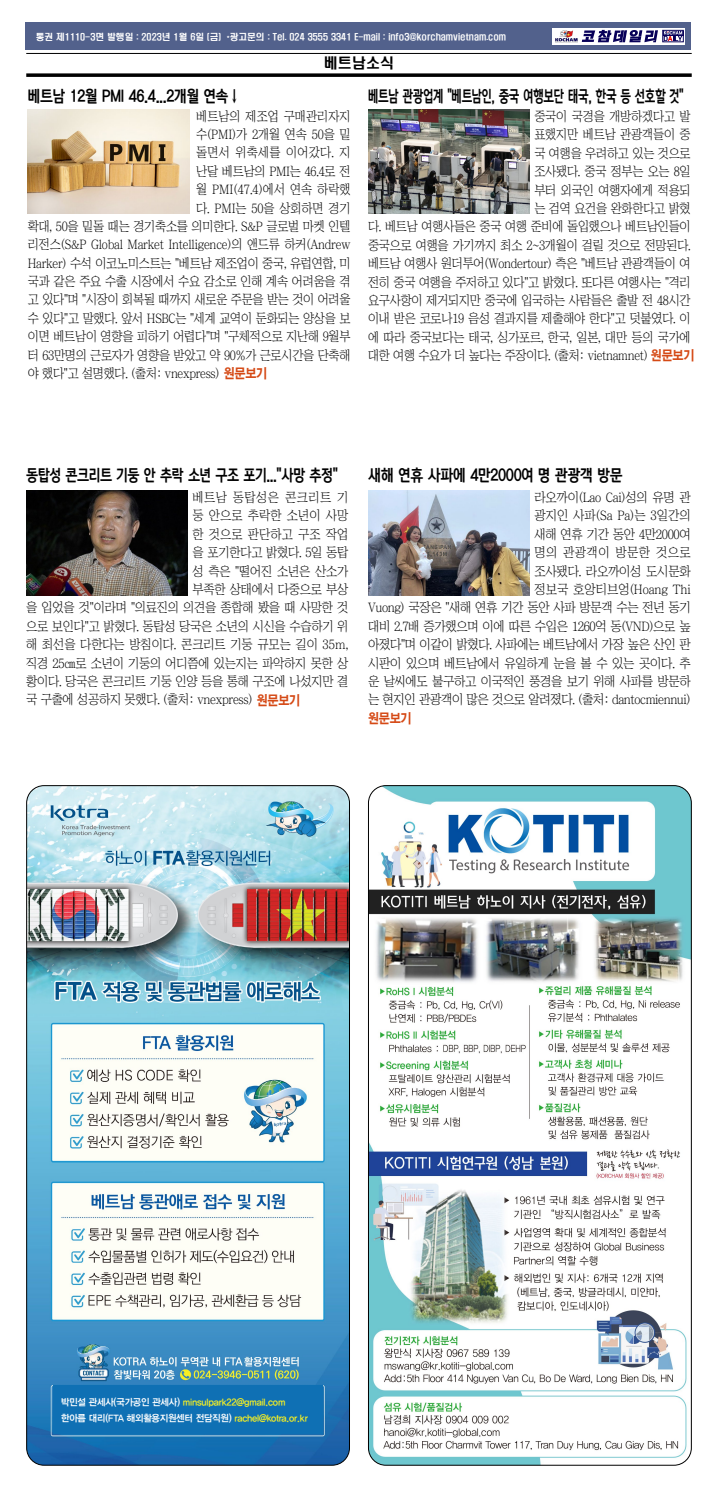
<style>
.page{position:relative;width:718px;height:1488px;background:#fff}
.page>*{position:absolute;margin:0;border:0;box-sizing:border-box;transform-origin:0 0}
.t1{font:15.75px "Korean DREAM5 R";letter-spacing:-.03em;color:#000;scale:.85 1}
.t2{font:15.75px "Korean DREAM5 R";letter-spacing:-.03em;color:#000;scale:.7 1}
.t3{font:15.75px "Korean DREAM5 R";letter-spacing:-.03em;color:#000;scale:.8 1}
.t4{font:14px "H2 hdr M";color:#000}
.t5{font:13.12px/18.4px "Chosunilbo NM";letter-spacing:-.02em;color:#000;text-align:right;scale:.93 1}
.t6{font:13.12px/18.4px "Chosunilbo NM";letter-spacing:-.02em;color:#000;text-align:right;scale:.95 1}
.t7{font:13.12px "Chosunilbo NM";letter-spacing:-.02em;color:#000;scale:.94 1}
.t8{font:13.12px "Chosunilbo NM";color:#000;scale:.93 1}
.t9{font:13.12px "Chosunilbo NM";letter-spacing:.005em;color:#000;scale:.94 1}
.t10{font:13.12px "Chosunilbo NM";letter-spacing:.02em;color:#000;scale:.93 1}
.t11{font:13.12px "Chosunilbo NM";letter-spacing:.035em;color:#000;scale:.94 1}
.t12{font:13.12px "H2 gtr E";color:#d54915;scale:.85 1}
.t13{font:9.62px/15.8px "YDIYGO340";letter-spacing:-.02em;color:#f6ef23;scale:.95 1}
.t14{font:8.75px "H2 hdr M";color:#fff}
.s1{font-family:"H2 gtr E";color:#d54915}
.s2{color:#fff}
</style>
<div class="page">
<div style="left:26px;top:23px;width:665px;height:27px;background:#52618c"></div>
<svg style="left:552px;top:28px;width:133px;height:17px"></svg>
<hr style="left:26px;top:53px;width:665px;height:1px;background:#000">
<svg style="left:26px;top:73px;width:665px;height:4px;background:#1f1f1f"></svg>
<img style="left:553px;top:30px;width:25px;height:12px">
<div style="left:662px;top:30px;width:21px;height:12px;border:1px solid #080059"></div>
<svg style="left:581px;top:30px;width:101px;height:12px"></svg>
<img style="left:368px;top:110px;width:161px;height:104px">
<img style="left:368px;top:491px;width:161px;height:104px">
<img style="left:28px;top:109px;width:161px;height:104px">
<img style="left:26px;top:491px;width:161px;height:104px">
<img style="left:368px;top:785px;width:323px;height:680px">
<img style="left:27px;top:785px;width:322px;height:680px">
<div style="left:53px;top:1385px;width:270px;height:49px;background:#0f70b4"></div>
<p class="t14" style="left:36px;top:32px;width:472px">통권 제1110-3면 발행일 : 2023년 1월 6일 (금) *광고문의 : Tel. 024 3555 3341 E-mail : info3@korchamvietnam.com</p>
<p class="t1" style="left:28px;top:88px;width:252px">베트남 12월 PMI 46.4...2개월 연속↓</p>
<p class="t4" style="left:324px;top:56px;width:71px">베트남소식</p>
<p class="t2" style="left:368px;top:88px;width:452px">베트남 관광업계 "베트남인, 중국 여행보단 태국, 한국 등 선호할 것"</p>
<p class="t8" style="left:196px;top:109px;width:167px">베트남의 제조업 구매관리자지</p>
<p class="t5" style="left:196px;top:125px;width:167px">수(PMI)가 2개월 연속 50을 밑</p>
<p class="t10" style="left:196px;top:146px;width:167px">돌면서 위축세를 이어갔다. 지</p>
<p class="t5" style="left:196px;top:162px;width:167px">난달 베트남의 PMI는 46.4로 전</p>
<p class="t8" style="left:196px;top:183px;width:167px">월 PMI(47.4)에서 연속 하락했</p>
<p class="t5" style="left:196px;top:199px;width:167px">다. PMI는 50을 상회하면 경기</p>
<p class="t5" style="left:28px;top:217px;width:348px">확대, 50을 밑돌 때는 경기축소를 의미한다. S&amp;P 글로벌 마켓 인텔</p>
<p class="t5" style="left:28px;top:235px;width:348px">리전스(S&amp;P Global Market Intelligence)의 앤드류 하커(Andrew</p>
<p class="t5" style="left:28px;top:254px;width:348px">Harker) 수석 이코노미스트는 "베트남 제조업이 중국, 유럽연합, 미</p>
<p class="t5" style="left:28px;top:272px;width:348px">국과 같은 주요 수출 시장에서 수요 감소로 인해 계속 어려움을 겪</p>
<p class="t5" style="left:28px;top:290px;width:348px">고 있다"며 "시장이 회복될 때까지 새로운 주문을 받는 것이 어려울</p>
<p class="t5" style="left:28px;top:309px;width:348px">수 있다"고 말했다. 앞서 HSBC는 "세계 교역이 둔화되는 양상을 보</p>
<p class="t5" style="left:28px;top:327px;width:348px">이면 베트남이 영향을 피하기 어렵다"며 "구체적으로 지난해 9월부</p>
<p class="t5" style="left:28px;top:346px;width:348px">터 63만명의 근로자가 영향을 받았고 약 90%가 근로시간을 단축해</p>
<p class="t5" style="left:28px;top:364px;width:259px">야 했다"고 설명했다. (출처: vnexpress) <span class="s1">원문보기</span></p>
<p class="t5" style="left:368px;top:107px;width:352px">중국이 국경을 개방하겠다고 발<br>표했지만 베트남 관광객들이 중<br>국 여행을 우려하고 있는 것으로<br>조사됐다. 중국 정부는 오는 8일<br>부터 외국인 여행자에게 적용되<br>는 검역 요건을 완화한다고 밝혔<br>다. 베트남 여행사들은 중국 여행 준비에 돌입했으나 베트남인들이 중국으로 여행을 가기까지 최소 2~3개월이 걸릴 것으로 전망된다. 베트남 여행사 원더투어(Wondertour) 측은 "베트남 관광객들이 여 전히 중국 여행을 주저하고 있다"고 밝혔다. 또다른 여행사는 "격리 요구사항이 제거되지만 중국에 입국하는 사람들은 출발 전 48시간 이내 받은 코로나19 음성 결과지를 제출해야 한다"고 덧붙였다. 이 에 따라 중국보다는 태국, 싱가포르, 한국, 일본, 대만 등의 국가에 대한 여행 수요가 더 높다는 주장이다. (출처: vietnamnet) <span class="s1">원문보기</span></p>
<p class="t3" style="left:26px;top:466px;width:391px">동탑성 콘크리트 기둥 안 추락 소년 구조 포기..."사망 추정"</p>
<p class="t1" style="left:368px;top:466px;width:301px">새해 연휴 사파에 4만2000여 명 관광객 방문</p>
<p class="t11" style="left:192px;top:491px;width:167px">베트남 동탑성은 콘크리트 기</p>
<p class="t9" style="left:192px;top:509px;width:167px">둥 안으로 추락한 소년이 사망</p>
<p class="t9" style="left:192px;top:527px;width:167px">한 것으로 판단하고 구조 작업</p>
<p class="t7" style="left:192px;top:546px;width:167px">을 포기한다고 밝혔다. 5일 동탑</p>
<p class="t7" style="left:192px;top:564px;width:167px">성 측은 "떨어진 소년은 산소가</p>
<p class="t7" style="left:192px;top:582px;width:167px">부족한 상태에서 다중으로 부상</p>
<p class="t7" style="left:26px;top:601px;width:344px">을 입었을 것"이라며 "의료진의 의견을 종합해 봤을 때 사망한 것</p>
<p class="t7" style="left:26px;top:619px;width:344px">으로 보인다"고 밝혔다. 동탑성 당국은 소년의 시신을 수습하기 위</p>
<p class="t7" style="left:26px;top:638px;width:344px">해 최선을 다한다는 방침이다. 콘크리트 기둥 규모는 길이 35ｍ,</p>
<p class="t7" style="left:26px;top:656px;width:344px">직경 25㎝로 소년이 기둥의 어디쯤에 있는지는 파악하지 못한 상</p>
<p class="t7" style="left:26px;top:674px;width:344px">황이다. 당국은 콘크리트 기둥 인양 등을 통해 구조에 나섰지만 결</p>
<p class="t7" style="left:26px;top:693px;width:293px">국 구출에 성공하지 못했다. (출처: vnexpress) <span class="s1">원문보기</span></p>
<p class="t6" style="left:368px;top:488px;width:341px">라오까이(Lao Cai)성의 유명 관<br>광지인 사파(Sa Pa)는 3일간의<br>새해 연휴 기간 동안 4만2000여<br>명의 관광객이 방문한 것으로<br>조사됐다. 라오까이성 도시문화<br>정보국 호앙티브엉(Hoang Thi<br>Vuong) 국장은 "새해 연휴 기간 동안 사파 방문객 수는 전년 동기 대비 2.7배 증가했으며 이에 따른 수입은 1260억 동(VND)으로 높 아졌다"며 이같이 밝혔다. 사파에는 베트남에서 가장 높은 산인 판 시판이 있으며 베트남에서 유일하게 눈을 볼 수 있는 곳이다. 추 운 날씨에도 불구하고 이국적인 풍경을 보기 위해 사파를 방문하 는 현지인 관광객이 많은 것으로 알려졌다. (출처: dantocmiennui)</p>
<p class="t12" style="left:368px;top:711px;width:53px">원문보기</p>
<p class="t13" style="left:61px;top:1394px;width:261px"><span class="s2">박민설 관세사(국가공인 관세사)</span> minsulpark22@gmail.com <span class="s2">한아름 대리(FTA 해외활용지원센터 전담직원)</span> rachel@kotra.or.kr</p>
</div>
